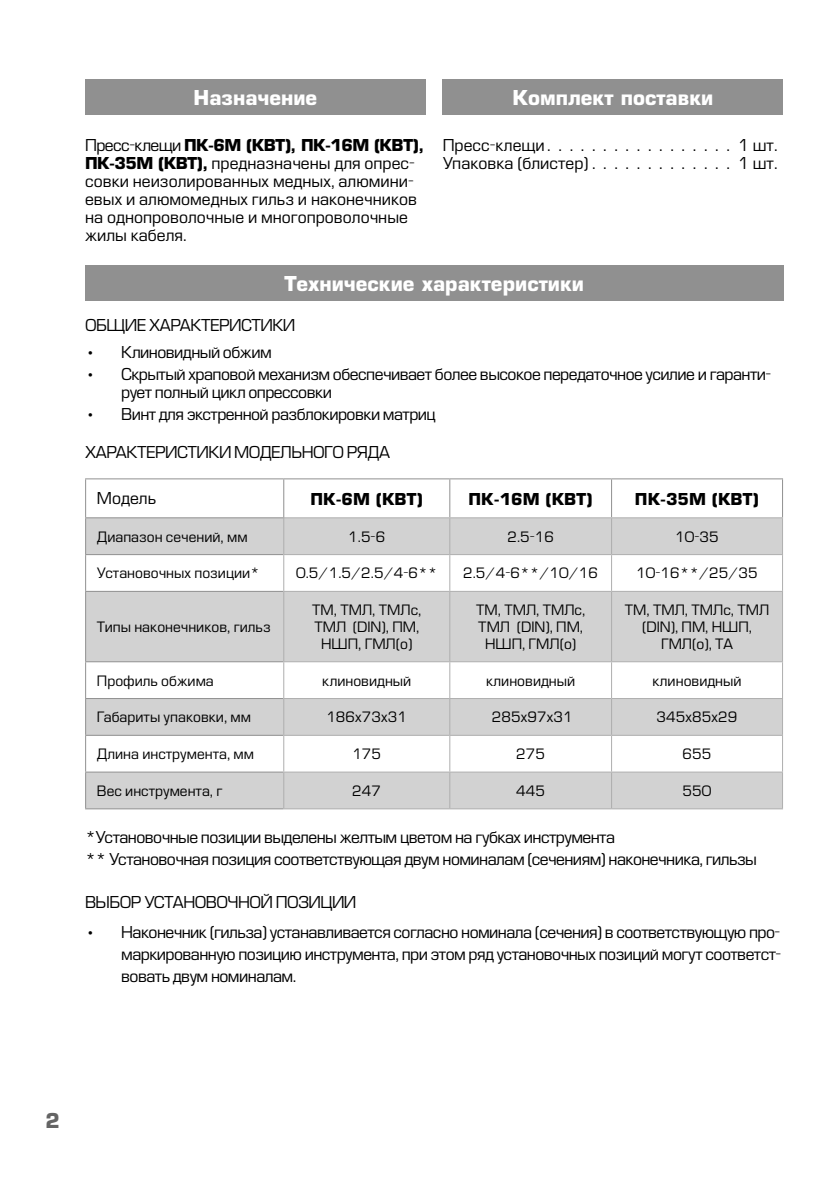
<style>
.page{position:relative;width:840px;height:1191px;background:#fff}
.page>*{position:absolute;margin:0;border:0;box-sizing:border-box;transform-origin:0 0}
.t1{font:700 20px "Europe";color:#fff}
.t2{font:700 20px "Europe";color:#646464}
.t3{font:16px/22px "Europe";letter-spacing:-.035em;color:#000}
.t4{font:16px/18px "Europe";color:#000}
.t5{font:700 16px "Europe";color:#000}
.t6{font:14px/16.8px "Europe";color:#000;text-align:center}
.s1{font-weight:700}
</style>
<div class="page">
<div style="left:85px;top:79px;width:340px;height:36px;background:#909090"></div>
<div style="left:442px;top:79px;width:340px;height:36px;background:#909090"></div>
<div style="left:85px;top:265px;width:697px;height:35px;background:#909090"></div>
<svg style="left:86px;top:479px;width:695px;height:38px"></svg>
<svg style="left:86px;top:518px;width:695px;height:290px;fill:#d2d2d2"></svg>
<hr style="left:85px;top:478px;width:198px;height:1px;background:#909090">
<hr style="left:85px;top:479px;width:1px;height:38px;background:#909090">
<hr style="left:283px;top:478px;width:166px;height:1px;background:#909090">
<hr style="left:449px;top:478px;width:162px;height:1px;background:#909090">
<hr style="left:611px;top:478px;width:171px;height:1px;background:#909090">
<hr style="left:85px;top:518px;width:1px;height:36px;background:#909090">
<hr style="left:85px;top:555px;width:1px;height:36px;background:#909090">
<hr style="left:85px;top:592px;width:1px;height:69px;background:#909090">
<hr style="left:85px;top:662px;width:1px;height:36px;background:#909090">
<hr style="left:85px;top:699px;width:1px;height:36px;background:#909090">
<hr style="left:85px;top:736px;width:1px;height:35px;background:#909090">
<hr style="left:85px;top:772px;width:1px;height:36px;background:#909090">
<hr style="left:283px;top:479px;width:1px;height:38px;background:#909090">
<hr style="left:449px;top:479px;width:1px;height:38px;background:#909090">
<hr style="left:610px;top:479px;width:1px;height:38px;background:#909090">
<hr style="left:781px;top:479px;width:1px;height:38px;background:#909090">
<hr style="left:85px;top:517px;width:199px;height:1px;background:#909090">
<hr style="left:85px;top:554px;width:198px;height:1px;background:#909090">
<hr style="left:85px;top:591px;width:198px;height:1px;background:#909090">
<hr style="left:85px;top:661px;width:198px;height:1px;background:#909090">
<hr style="left:85px;top:698px;width:198px;height:1px;background:#909090">
<hr style="left:85px;top:735px;width:198px;height:1px;background:#909090">
<hr style="left:85px;top:771px;width:198px;height:1px;background:#909090">
<hr style="left:85px;top:808px;width:198px;height:1px;background:#909090">
<hr style="left:283px;top:517px;width:166px;height:1px;background:#aeaeae">
<hr style="left:283px;top:518px;width:1px;height:36px;background:#aeaeae">
<hr style="left:449px;top:517px;width:162px;height:1px;background:#aeaeae">
<hr style="left:449px;top:518px;width:1px;height:36px;background:#aeaeae">
<hr style="left:611px;top:517px;width:171px;height:1px;background:#aeaeae">
<hr style="left:610px;top:518px;width:1px;height:36px;background:#aeaeae">
<hr style="left:781px;top:518px;width:1px;height:36px;background:#aeaeae">
<hr style="left:283px;top:554px;width:166px;height:1px;background:#aeaeae">
<hr style="left:283px;top:555px;width:1px;height:36px;background:#aeaeae">
<hr style="left:449px;top:554px;width:162px;height:1px;background:#aeaeae">
<hr style="left:449px;top:555px;width:1px;height:36px;background:#aeaeae">
<hr style="left:611px;top:554px;width:171px;height:1px;background:#aeaeae">
<hr style="left:610px;top:555px;width:1px;height:36px;background:#aeaeae">
<hr style="left:781px;top:555px;width:1px;height:36px;background:#aeaeae">
<hr style="left:283px;top:591px;width:166px;height:1px;background:#aeaeae">
<hr style="left:283px;top:592px;width:1px;height:69px;background:#aeaeae">
<hr style="left:449px;top:591px;width:162px;height:1px;background:#aeaeae">
<hr style="left:449px;top:592px;width:1px;height:69px;background:#aeaeae">
<hr style="left:611px;top:591px;width:171px;height:1px;background:#aeaeae">
<hr style="left:610px;top:592px;width:1px;height:69px;background:#aeaeae">
<hr style="left:781px;top:592px;width:1px;height:69px;background:#aeaeae">
<hr style="left:449px;top:662px;width:1px;height:36px;background:#aeaeae">
<hr style="left:781px;top:662px;width:1px;height:36px;background:#aeaeae">
<hr style="left:283px;top:699px;width:1px;height:36px;background:#aeaeae">
<hr style="left:449px;top:699px;width:1px;height:36px;background:#aeaeae">
<hr style="left:610px;top:699px;width:1px;height:36px;background:#aeaeae">
<hr style="left:781px;top:699px;width:1px;height:36px;background:#aeaeae">
<hr style="left:283px;top:735px;width:166px;height:1px;background:#aeaeae">
<hr style="left:283px;top:736px;width:1px;height:35px;background:#aeaeae">
<hr style="left:449px;top:735px;width:162px;height:1px;background:#aeaeae">
<hr style="left:449px;top:736px;width:1px;height:35px;background:#aeaeae">
<hr style="left:611px;top:735px;width:171px;height:1px;background:#aeaeae">
<hr style="left:610px;top:736px;width:1px;height:35px;background:#aeaeae">
<hr style="left:781px;top:736px;width:1px;height:35px;background:#aeaeae">
<hr style="left:283px;top:772px;width:1px;height:36px;background:#aeaeae">
<hr style="left:449px;top:772px;width:1px;height:36px;background:#aeaeae">
<hr style="left:610px;top:772px;width:1px;height:36px;background:#aeaeae">
<hr style="left:781px;top:772px;width:1px;height:36px;background:#aeaeae">
<hr style="left:283px;top:661px;width:166px;height:1px;background:#aeaeae">
<hr style="left:283px;top:662px;width:1px;height:36px;background:#aeaeae">
<hr style="left:449px;top:661px;width:162px;height:1px;background:#aeaeae">
<hr style="left:283px;top:698px;width:166px;height:1px;background:#aeaeae">
<hr style="left:449px;top:698px;width:162px;height:1px;background:#aeaeae">
<hr style="left:283px;top:771px;width:166px;height:1px;background:#aeaeae">
<hr style="left:449px;top:771px;width:162px;height:1px;background:#aeaeae">
<hr style="left:283px;top:808px;width:166px;height:1px;background:#aeaeae">
<hr style="left:449px;top:808px;width:162px;height:1px;background:#aeaeae">
<hr style="left:611px;top:661px;width:171px;height:1px;background:#aeaeae">
<hr style="left:610px;top:662px;width:1px;height:36px;background:#aeaeae">
<hr style="left:611px;top:698px;width:171px;height:1px;background:#aeaeae">
<hr style="left:611px;top:771px;width:171px;height:1px;background:#aeaeae">
<hr style="left:611px;top:808px;width:171px;height:1px;background:#aeaeae">
<p class="t1" style="left:193px;top:86px;width:125px">Назначение</p>
<p class="t1" style="left:512px;top:86px;width:202px">Комплект поставки</p>
<p class="t4" style="left:442px;top:137px;width:336px">Пресс-клещи.................1 шт.<br>Упаковка (блистер) . . . . . . . . . . . . . 1 шт.</p>
<p class="t4" style="left:85px;top:137px;width:340px">Пресс-клещи <span class="s1">ПК-6М (КВТ), ПК-16М (КВТ), ПК-35М (КВТ),</span> предназначены для опрес&shy;совки неизолированных медных, алюмини&shy;евых и алюмомедных гильз и наконечников на однопроволочные и многопроволочные жилы кабеля.</p>
<p class="t1" style="left:284px;top:271px;width:301px">Технические характеристики</p>
<p class="t3" style="left:85px;top:315px;width:212px">ОБЩИЕ ХАРАКТЕРИСТИКИ</p>
<p class="t3" style="left:85px;top:341px;width:188px">• Клиновидный обжим</p>
<p class="t3" style="left:121px;top:365px;width:651px;line-height:18px;text-indent:-36px">• Скрытый храповой механизм обеспечивает более высокое передаточное усилие и гаранти&shy;рует полный цикл опрессовки</p>
<p class="t3" style="left:85px;top:403px;width:352px">• Винт для экстренной разблокировки матриц</p>
<p class="t3" style="left:85px;top:441px;width:306px">ХАРАКТЕРИСТИКИ МОДЕЛЬНОГО РЯДА</p>
<p class="t3" style="left:97px;top:488px;width:61px">Модель</p>
<p class="t5" style="left:310px;top:489px;width:114px">ПК-6М (КВТ)</p>
<p class="t5" style="left:468px;top:489px;width:126px">ПК-16М (КВТ)</p>
<p class="t5" style="left:634px;top:489px;width:125px">ПК-35М (КВТ)</p>
<p class="t6" style="left:97px;top:528px;width:152px">Диапазон сечений, мм</p>
<p class="t6" style="left:348px;top:528px;width:39px">1.5-6</p>
<p class="t6" style="left:507px;top:528px;width:48px">2.5-16</p>
<p class="t6" style="left:675px;top:528px;width:45px">10-35</p>
<p class="t6" style="left:97px;top:565px;width:164px">Установочных позиции*</p>
<p class="t6" style="left:296px;top:565px;width:143px">0.5/1.5/2.5/4-6**</p>
<p class="t6" style="left:463px;top:565px;width:136px">2.5/4-6**/10/16</p>
<p class="t6" style="left:635px;top:565px;width:123px">10-16**/25/35</p>
<p class="t6" style="left:97px;top:618px;width:175px">Типы наконечников, гильз</p>
<p class="t6" style="left:312px;top:602px;width:111px">ТМ, ТМЛ, ТМЛс,<br>ТМЛ (DIN), ПМ,<br>НШП, ГМЛ(о)</p>
<p class="t6" style="left:476px;top:602px;width:111px">ТМ, ТМЛ, ТМЛс,<br>ТМЛ (DIN), ПМ,<br>НШП, ГМЛ(о)</p>
<p class="t6" style="left:624px;top:602px;width:146px">ТМ, ТМЛ, ТМЛс, ТМЛ (DIN), ПМ, НШП,<br>ГМЛ(о), ТА</p>
<p class="t6" style="left:97px;top:672px;width:118px">Профиль обжима</p>
<p class="t6" style="left:322px;top:672px;width:90px">клиновидный</p>
<p class="t6" style="left:486px;top:672px;width:90px">клиновидный</p>
<p class="t6" style="left:652px;top:672px;width:90px">клиновидный</p>
<p class="t6" style="left:97px;top:709px;width:155px">Габариты упаковки, мм</p>
<p class="t6" style="left:326px;top:709px;width:82px">186х73х31</p>
<p class="t6" style="left:491px;top:709px;width:82px">285х97х31</p>
<p class="t6" style="left:656px;top:709px;width:82px">345х85х29</p>
<p class="t6" style="left:97px;top:745px;width:158px">Длина инструмента, мм</p>
<p class="t6" style="left:352px;top:745px;width:30px">175</p>
<p class="t6" style="left:516px;top:745px;width:30px">275</p>
<p class="t6" style="left:682px;top:745px;width:30px">655</p>
<p class="t6" style="left:97px;top:782px;width:127px">Вес инструмента, г</p>
<p class="t6" style="left:352px;top:782px;width:30px">247</p>
<p class="t6" style="left:516px;top:782px;width:30px">445</p>
<p class="t6" style="left:682px;top:782px;width:30px">550</p>
<p class="t3" style="left:85px;top:826px;width:673px">*Установочные позиции выделены желтым цветом на губках инструмента<br>** Установочная позиция соответствующая двум номиналам (сечениям) наконечника, гильзы</p>
<p class="t3" style="left:85px;top:891px;width:273px">ВЫБОР УСТАНОВОЧНОЙ ПОЗИЦИИ</p>
<p class="t3" style="left:121px;top:921px;width:661px;text-align:justify;text-indent:-36px">• Наконечник (гильза) устанавливается согласно номинала (сечения) в соответствующую про&shy;маркированную позицию инструмента, при этом ряд установочных позиций могут соответст&shy;вовать двум номиналам.</p>
<p class="t2" style="left:45px;top:1108px;width:16px">2</p>
</div>
